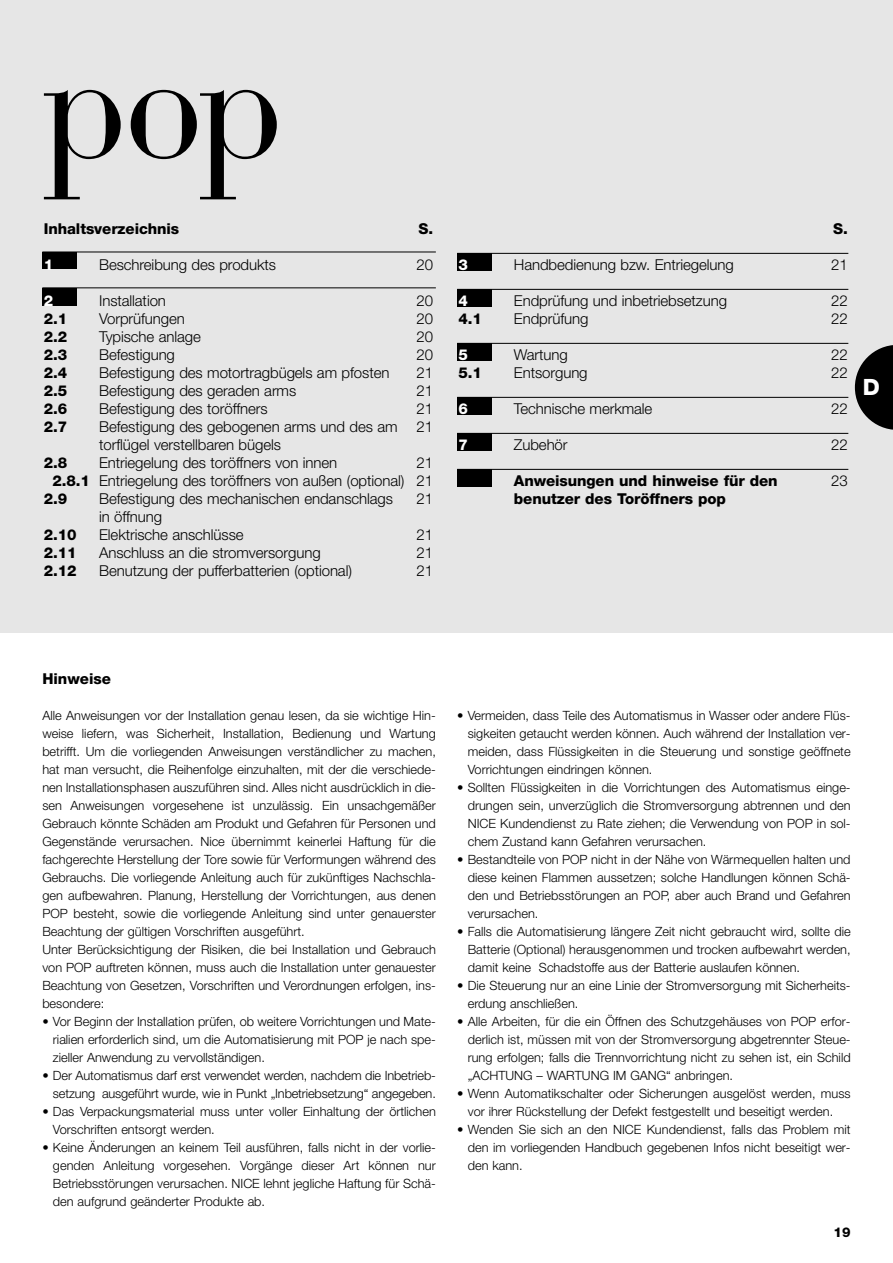
<style>
.page{position:relative;width:893px;height:1263px;background:#fff}
.page>*{position:absolute;margin:0;border:0;box-sizing:border-box;transform-origin:0 0}
.t1{font:156px "Bauer Bodoni";color:#000}
.t2{font:800 22.5px "Helvetica Neue";color:#fff}
.t3{font:300 15px "Helvetica Neue";letter-spacing:-.005em;color:#000}
.t4{font:800 15px "Helvetica Neue";letter-spacing:-.005em;color:#000}
.t5{font:800 15px "Helvetica Neue";color:#fff}
.t6{font:800 13.5px "Helvetica Neue";color:#000}
.t7{font:300 12.75px/18px "Helvetica Neue";color:#000;text-align:justify}
.s1{font-weight:800}
</style>
<div class="page">
<div style="left:0;top:0;width:892px;height:633px;background:#e6e6e6"></div>
<hr style="left:457px;top:253px;width:391px;height:1px;background:#000">
<div style="left:457px;top:253px;width:34px;height:17px;background:#000"></div>
<hr style="left:457px;top:289px;width:391px;height:1px;background:#000">
<div style="left:457px;top:289px;width:34px;height:17px;background:#000"></div>
<hr style="left:457px;top:343px;width:391px;height:1px;background:#000">
<div style="left:457px;top:343px;width:34px;height:17px;background:#000"></div>
<hr style="left:457px;top:397px;width:391px;height:1px;background:#000">
<div style="left:457px;top:397px;width:34px;height:17px;background:#000"></div>
<hr style="left:457px;top:433px;width:391px;height:1px;background:#000">
<div style="left:457px;top:433px;width:34px;height:17px;background:#000"></div>
<hr style="left:457px;top:469px;width:391px;height:1px;background:#000">
<div style="left:457px;top:469px;width:34px;height:17px;background:#000"></div>
<div style="left:42px;top:252px;width:35px;height:17px;background:#000"></div>
<div style="left:42px;top:288px;width:35px;height:17px;background:#000"></div>
<hr style="left:42px;top:252px;width:394px;height:1px;background:#000">
<hr style="left:42px;top:287px;width:394px;height:1px;background:#000">
<svg style="left:854px;top:345px;width:38px;height:85px"></svg>
<h1 class="t1" style="left:42px;top:43px;width:244px">pop</h1>
<p class="t4" style="left:44px;top:223px;width:137px">Inhaltsverzeichnis</p>
<p class="t4" style="left:418px;top:223px;width:16px">S.</p>
<p class="t5" style="left:44px;top:259px;width:11px">1</p>
<p class="t3" style="left:99px;top:259px;width:178px">Beschreibung des produkts</p>
<p class="t3" style="left:416px;top:259px;width:18px">20</p>
<p class="t5" style="left:44px;top:295px;width:11px">2</p>
<p class="t3" style="left:99px;top:295px;width:68px">Installation</p>
<p class="t3" style="left:416px;top:295px;width:18px">20</p>
<p class="t4" style="left:44px;top:313px;width:25px">2.1</p>
<p class="t3" style="left:99px;top:313px;width:87px">Vorprüfungen</p>
<p class="t3" style="left:416px;top:313px;width:18px">20</p>
<p class="t4" style="left:44px;top:331px;width:25px">2.2</p>
<p class="t3" style="left:99px;top:331px;width:103px">Typische anlage</p>
<p class="t3" style="left:416px;top:331px;width:18px">20</p>
<p class="t4" style="left:44px;top:349px;width:25px">2.3</p>
<p class="t3" style="left:99px;top:349px;width:77px">Befestigung</p>
<p class="t3" style="left:416px;top:349px;width:18px">20</p>
<p class="t4" style="left:44px;top:367px;width:25px">2.4</p>
<p class="t3" style="left:99px;top:367px;width:292px">Befestigung des motortragbügels am pfosten</p>
<p class="t3" style="left:416px;top:367px;width:18px">21</p>
<p class="t4" style="left:44px;top:385px;width:25px">2.5</p>
<p class="t3" style="left:99px;top:385px;width:199px">Befestigung des geraden arms</p>
<p class="t3" style="left:416px;top:385px;width:18px">21</p>
<p class="t4" style="left:44px;top:403px;width:25px">2.6</p>
<p class="t3" style="left:99px;top:403px;width:170px">Befestigung des toröffners</p>
<p class="t3" style="left:416px;top:403px;width:18px">21</p>
<p class="t4" style="left:44px;top:421px;width:25px">2.7</p>
<p class="t3" style="left:99px;top:421px;width:300px">Befestigung des gebogenen arms und des am</p>
<p class="t3" style="left:416px;top:421px;width:18px">21</p>
<p class="t3" style="left:99px;top:439px;width:183px">torflügel verstellbaren bügels</p>
<p class="t4" style="left:44px;top:457px;width:25px">2.8</p>
<p class="t3" style="left:99px;top:457px;width:240px">Entriegelung des toröffners von innen</p>
<p class="t3" style="left:416px;top:457px;width:18px">21</p>
<p class="t3" style="left:52px;top:475px;width:382px"><span class="s1">2.8.1</span> Entriegelung des toröffners von außen (optional) 21</p>
<p class="t4" style="left:44px;top:493px;width:25px">2.9</p>
<p class="t3" style="left:99px;top:493px;width:295px">Befestigung des mechanischen endanschlags</p>
<p class="t3" style="left:416px;top:493px;width:18px">21</p>
<p class="t3" style="left:99px;top:511px;width:64px">in öffnung</p>
<p class="t4" style="left:44px;top:529px;width:34px">2.10</p>
<p class="t3" style="left:99px;top:529px;width:146px">Elektrische anschlüsse</p>
<p class="t3" style="left:416px;top:529px;width:18px">21</p>
<p class="t4" style="left:44px;top:547px;width:34px">2.11</p>
<p class="t3" style="left:99px;top:547px;width:223px">Anschluss an die stromversorgung</p>
<p class="t3" style="left:416px;top:547px;width:18px">21</p>
<p class="t4" style="left:44px;top:565px;width:34px">2.12</p>
<p class="t3" style="left:99px;top:565px;width:254px">Benutzung der pufferbatterien (optional)</p>
<p class="t3" style="left:416px;top:565px;width:18px">21</p>
<p class="t4" style="left:833px;top:223px;width:16px">S.</p>
<p class="t5" style="left:458px;top:259px;width:11px">3</p>
<p class="t3" style="left:514px;top:259px;width:221px">Handbedienung bzw. Entriegelung</p>
<p class="t3" style="left:831px;top:259px;width:18px">21</p>
<p class="t5" style="left:458px;top:295px;width:11px">4</p>
<p class="t3" style="left:514px;top:295px;width:215px">Endprüfung und inbetriebsetzung</p>
<p class="t3" style="left:831px;top:295px;width:18px">22</p>
<p class="t4" style="left:458px;top:313px;width:25px">4.1</p>
<p class="t3" style="left:514px;top:313px;width:76px">Endprüfung</p>
<p class="t3" style="left:831px;top:313px;width:18px">22</p>
<p class="t5" style="left:458px;top:349px;width:11px">5</p>
<p class="t3" style="left:514px;top:349px;width:55px">Wartung</p>
<p class="t3" style="left:831px;top:349px;width:18px">22</p>
<p class="t4" style="left:458px;top:367px;width:25px">5.1</p>
<p class="t3" style="left:514px;top:367px;width:75px">Entsorgung</p>
<p class="t3" style="left:831px;top:367px;width:18px">22</p>
<p class="t5" style="left:458px;top:403px;width:11px">6</p>
<p class="t3" style="left:514px;top:403px;width:140px">Technische merkmale</p>
<p class="t3" style="left:831px;top:403px;width:18px">22</p>
<p class="t5" style="left:458px;top:439px;width:11px">7</p>
<p class="t3" style="left:514px;top:439px;width:55px">Zubehör</p>
<p class="t3" style="left:831px;top:439px;width:18px">22</p>
<p class="t4" style="left:514px;top:475px;width:265px">Anweisungen und hinweise für den</p>
<p class="t3" style="left:831px;top:475px;width:18px">23</p>
<p class="t4" style="left:514px;top:493px;width:214px">benutzer des Toröffners pop</p>
<h2 class="t2" style="left:862px;top:379px;width:19px">D</h2>
<p class="t4" style="left:42px;top:673px;width:70px">Hinweise</p>
<p class="t7" style="left:42px;top:708px;width:395px;text-align:left">Alle Anweisungen vor der Installation genau lesen, da sie wichtige Hin&shy;weise liefern, was Sicherheit, Installation, Bedienung und Wartung betrifft. Um die vorliegenden Anweisungen verständlicher zu machen, hat man versucht, die Reihenfolge einzuhalten, mit der die verschiede&shy;nen Installationsphasen auszuführen sind. Alles nicht ausdrücklich in die&shy;sen Anweisungen vorgesehene ist unzulässig. Ein unsachgemäßer Gebrauch könnte Schäden am Produkt und Gefahren für Personen und Gegenstände verursachen. Nice übernimmt keinerlei Haftung für die fachgerechte Herstellung der Tore sowie für Verformungen während des Gebrauchs. Die vorliegende Anleitung auch für zukünftiges Nachschla&shy;gen aufbewahren. Planung, Herstellung der Vorrichtungen, aus denen POP besteht, sowie die vorliegende Anleitung sind unter genauerster Beachtung der gültigen Vorschriften ausgeführt.<br>Unter Berücksichtigung der Risiken, die bei Installation und Gebrauch von POP auftreten können, muss auch die Installation unter genauester Beachtung von Gesetzen, Vorschriften und Verordnungen erfolgen, ins&shy;besondere:</p>
<p class="t7" style="left:53px;top:1014px;width:384px;text-indent:-11px">• Vor Beginn der Installation prüfen, ob weitere Vorrichtungen und Mate&shy;rialien erforderlich sind, um die Automatisierung mit POP je nach spe&shy;zieller Anwendung zu vervollständigen.</p>
<p class="t7" style="left:42px;top:1068px;width:395px;text-align:right">• Der Automatismus darf erst verwendet werden, nachdem die Inbetrieb&shy;setzung ausgeführt wurde, wie in Punkt „Inbetriebsetzung“ angegeben.</p>
<p class="t7" style="left:53px;top:1104px;width:384px;text-indent:-11px">• Das Verpackungsmaterial muss unter voller Einhaltung der örtlichen<br>Vorschriften entsorgt werden.</p>
<p class="t7" style="left:53px;top:1140px;width:384px;text-indent:-11px">• Keine Änderungen an keinem Teil ausführen, falls nicht in der vorlie&shy;genden Anleitung vorgesehen. Vorgänge dieser Art können nur Betriebsstörungen verursachen. NICE lehnt jegliche Haftung für Schä&shy;den aufgrund geänderter Produkte ab.</p>
<p class="t7" style="left:468px;top:708px;width:384px;text-indent:-11px">• Vermeiden, dass Teile des Automatismus in Wasser oder andere Flüs&shy;sigkeiten getaucht werden können. Auch während der Installation ver&shy;meiden, dass Flüssigkeiten in die Steuerung und sonstige geöffnete Vorrichtungen eindringen können.</p>
<p class="t7" style="left:468px;top:780px;width:384px;text-indent:-11px">• Sollten Flüssigkeiten in die Vorrichtungen des Automatismus einge&shy;drungen sein, unverzüglich die Stromversorgung abtrennen und den NICE Kundendienst zu Rate ziehen; die Verwendung von POP in sol&shy;chem Zustand kann Gefahren verursachen.</p>
<p class="t7" style="left:468px;top:852px;width:384px;text-indent:-11px">• Bestandteile von POP nicht in der Nähe von Wärmequellen halten und diese keinen Flammen aussetzen; solche Handlungen können Schä&shy;den und Betriebsstörungen an POP, aber auch Brand und Gefahren verursachen.</p>
<p class="t7" style="left:468px;top:924px;width:384px;text-indent:-11px">• Falls die Automatisierung längere Zeit nicht gebraucht wird, sollte die Batterie (Optional) herausgenommen und trocken aufbewahrt werden, damit keine Schadstoffe aus der Batterie auslaufen können.</p>
<p class="t7" style="left:468px;top:978px;width:384px;text-indent:-11px">• Die Steuerung nur an eine Linie der Stromversorgung mit Sicherheits&shy;erdung anschließen.</p>
<p class="t7" style="left:468px;top:1014px;width:384px;text-indent:-11px">• Alle Arbeiten, für die ein Öffnen des Schutzgehäuses von POP erfor&shy;derlich ist, müssen mit von der Stromversorgung abgetrennter Steue&shy;rung erfolgen; falls die Trennvorrichtung nicht zu sehen ist, ein Schild „ACHTUNG – WARTUNG IM GANG“ anbringen.</p>
<p class="t7" style="left:457px;top:1086px;width:395px;text-align:center">• Wenn Automatikschalter oder Sicherungen ausgelöst werden, muss vor ihrer Rückstellung der Defekt festgestellt und beseitigt werden.</p>
<p class="t7" style="left:468px;top:1122px;width:384px;text-indent:-11px">• Wenden Sie sich an den NICE Kundendienst, falls das Problem mit den im vorliegenden Handbuch gegebenen Infos nicht beseitigt wer&shy;den kann.</p>
<p class="t6" style="left:833px;top:1227px;width:19px">19</p>
</div>
